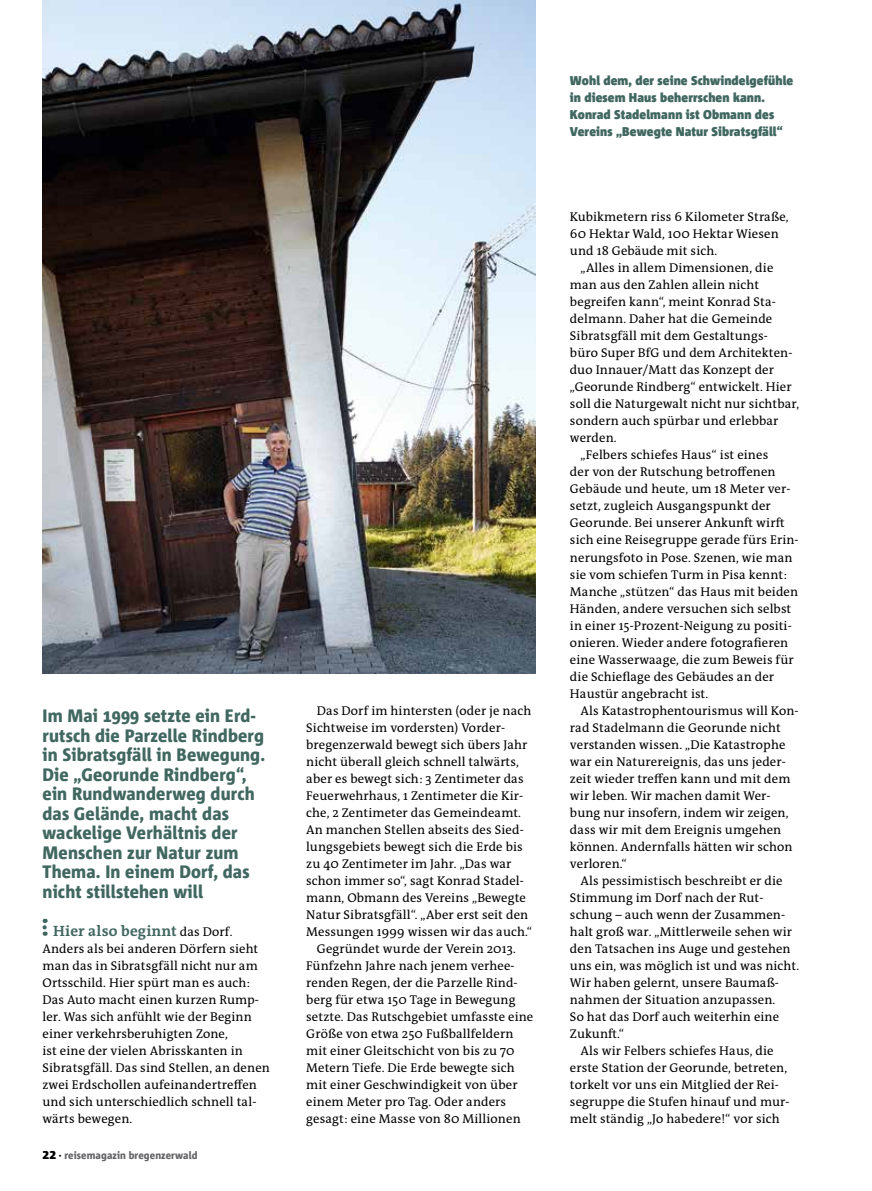
<style>
.page{position:relative;width:872px;height:1191px;background:#fff}
.page>*{position:absolute;margin:0;border:0;box-sizing:border-box;transform-origin:0 0}
.t1{font:800 18px/19.5px "Corpid C1 s S Cd";letter-spacing:.01em;color:#416860}
.t2{font:700 15px "The Antiqua B";letter-spacing:.01em;color:#416860}
.t3{font:12.75px/17px "The Antiqua B";letter-spacing:.01em;color:#000}
.t4{font:900 12.75px/17px "Corpid C1 s S Cd";letter-spacing:.01em;color:#416860}
.t5{font:800 10.5px "Corpid C1 s S Cd";letter-spacing:.01em;color:#646467}
.s1{font-weight:400;font-size:12.75px;color:#000}
.s2{font-size:13.5px;color:#000}
.s3{color:#000}
</style>
<div class="page">
<img style="left:43px;top:0;width:493px;height:673px">
<svg style="left:43px;top:918px;width:4px;height:17px"></svg>
<p class="t1" style="left:43px;top:705px;width:224px">Im Mai 1999 setzte ein Erd&shy;rutsch die Parzelle Rindberg in Sibratsgfäll in Bewegung.<br>Die „Georunde Rindberg“, ein Rundwanderweg durch das Gelände, macht das wackelige Verhältnis der<br>Menschen zur Natur zum<br>Thema. In einem Dorf, das nicht stillstehen will</p>
<p class="t2" style="left:53px;top:920px;width:181px">Hier also beginnt <span class="s1">das Dorf.</span></p>
<p class="t3" style="left:43px;top:939px;width:229px">Anders als bei anderen Dörfern sieht man das in Sibratsgfäll nicht nur am Ortsschild. Hier spürt man es auch:<br>Das Auto macht einen kurzen Rump&shy;ler. Was sich anfühlt wie der Beginn einer verkehrsberuhigten Zone,<br>ist eine der vielen Abrisskanten in Sibratsgfäll. Das sind Stellen, an denen zwei Erdschollen aufeinandertreffen und sich unterschiedlich schnell tal&shy;wärts bewegen.</p>
<p class="t5" style="left:43px;top:1148px;width:157px"><span class="s2">22</span> <span class="s3">·</span> reisemagazin bregenzerwald</p>
<p class="t3" style="left:317px;top:701px;width:216px">Das Dorf im hintersten (oder je nach</p>
<p class="t3" style="left:306px;top:718px;width:199px">Sichtweise im vordersten) Vorder-</p>
<p class="t3" style="left:306px;top:735px;width:223px">bregenzerwald bewegt sich übers Jahr</p>
<p class="t3" style="left:306px;top:752px;width:214px">nicht überall gleich schnell talwärts,</p>
<p class="t3" style="left:306px;top:769px;width:219px">aber es bewegt sich: 3 Zentimeter das</p>
<p class="t3" style="left:306px;top:786px;width:218px">Feuerwehrhaus, 1 Zentimeter die Kir-</p>
<p class="t3" style="left:306px;top:803px;width:216px">che, 2 Zentimeter das Gemeindeamt.</p>
<p class="t3" style="left:306px;top:820px;width:219px">An manchen Stellen abseits des Sied-</p>
<p class="t3" style="left:306px;top:837px;width:218px">lungsgebiets bewegt sich die Erde bis</p>
<p class="t3" style="left:306px;top:854px;width:207px">zu 40 Zentimeter im Jahr. „Das war</p>
<p class="t3" style="left:306px;top:871px;width:219px">schon immer so“, sagt Konrad Stadel-</p>
<p class="t3" style="left:306px;top:888px;width:221px">mann, Obmann des Vereins „Bewegte</p>
<p class="t3" style="left:306px;top:905px;width:223px">Natur Sibratsgfäll“. „Aber erst seit den</p>
<p class="t3" style="left:306px;top:922px;width:227px">Messungen 1999 wissen wir das auch.“</p>
<p class="t3" style="left:317px;top:939px;width:200px">Gegründet wurde der Verein 2013.</p>
<p class="t3" style="left:306px;top:956px;width:210px">Fünfzehn Jahre nach jenem verhee-</p>
<p class="t3" style="left:306px;top:973px;width:213px">renden Regen, der die Parzelle Rind-</p>
<p class="t3" style="left:306px;top:990px;width:211px">berg für etwa 150 Tage in Bewegung</p>
<p class="t3" style="left:306px;top:1007px;width:229px">setzte. Das Rutschgebiet umfasste eine</p>
<p class="t3" style="left:306px;top:1024px;width:209px">Größe von etwa 250 Fußballfeldern</p>
<p class="t3" style="left:306px;top:1041px;width:210px">mit einer Gleitschicht von bis zu 70</p>
<p class="t3" style="left:306px;top:1058px;width:210px">Metern Tiefe. Die Erde bewegte sich</p>
<p class="t3" style="left:306px;top:1075px;width:213px">mit einer Geschwindigkeit von über</p>
<p class="t3" style="left:306px;top:1092px;width:201px">einem Meter pro Tag. Oder anders</p>
<p class="t3" style="left:306px;top:1109px;width:216px">gesagt: eine Masse von 80 Millionen</p>
<p class="t4" style="left:570px;top:72px;width:225px">Wohl dem, der seine Schwindelgefühle in diesem Haus beherrschen kann.<br>Konrad Stadelmann ist Obmann des Vereins „Bewegte Natur Sibratsgfäll“</p>
<p class="t3" style="left:570px;top:208px;width:220px">Kubikmetern riss 6 Kilometer Straße,<br>60 Hektar Wald, 100 Hektar Wiesen und 18 Gebäude mit sich.</p>
<p class="t3" style="left:580px;top:259px;width:194px">„Alles in allem Dimensionen, die</p>
<p class="t3" style="left:570px;top:276px;width:191px">man aus den Zahlen allein nicht</p>
<p class="t3" style="left:570px;top:293px;width:207px">begreifen kann“, meint Konrad Sta-</p>
<p class="t3" style="left:570px;top:310px;width:204px">delmann. Daher hat die Gemeinde</p>
<p class="t3" style="left:570px;top:327px;width:199px">Sibratsgfäll mit dem Gestaltungs-</p>
<p class="t3" style="left:570px;top:344px;width:224px">büro Super BfG und dem Architekten-</p>
<p class="t3" style="left:570px;top:361px;width:205px">duo Innauer/Matt das Konzept der</p>
<p class="t3" style="left:570px;top:378px;width:223px">„Georunde Rindberg“ entwickelt. Hier</p>
<p class="t3" style="left:570px;top:395px;width:231px">soll die Naturgewalt nicht nur sichtbar,</p>
<p class="t3" style="left:570px;top:412px;width:210px">sondern auch spürbar und erlebbar</p>
<p class="t3" style="left:570px;top:429px;width:48px">werden.</p>
<p class="t3" style="left:580px;top:446px;width:189px">„Felbers schiefes Haus“ ist eines</p>
<p class="t3" style="left:570px;top:463px;width:207px">der von der Rutschung betroffenen</p>
<p class="t3" style="left:570px;top:480px;width:222px">Gebäude und heute, um 18 Meter ver-</p>
<p class="t3" style="left:570px;top:497px;width:202px">setzt, zugleich Ausgangspunkt der</p>
<p class="t3" style="left:570px;top:514px;width:216px">Georunde. Bei unserer Ankunft wirft</p>
<p class="t3" style="left:570px;top:531px;width:230px">sich eine Reisegruppe gerade fürs Erin-</p>
<p class="t3" style="left:570px;top:548px;width:224px">nerungsfoto in Pose. Szenen, wie man</p>
<p class="t3" style="left:570px;top:565px;width:218px">sie vom schiefen Turm in Pisa kennt:</p>
<p class="t3" style="left:570px;top:582px;width:230px">Manche „stützen“ das Haus mit beiden</p>
<p class="t3" style="left:570px;top:599px;width:223px">Händen, andere versuchen sich selbst</p>
<p class="t3" style="left:570px;top:616px;width:223px">in einer 15-Prozent-Neigung zu positi-</p>
<p class="t3" style="left:570px;top:633px;width:220px">onieren. Wieder andere fotografieren</p>
<p class="t3" style="left:570px;top:650px;width:225px">eine Wasserwaage, die zum Beweis für</p>
<p class="t3" style="left:570px;top:667px;width:206px">die Schieflage des Gebäudes an der</p>
<p class="t3" style="left:570px;top:684px;width:140px">Haustür angebracht ist.</p>
<p class="t3" style="left:580px;top:701px;width:219px">Als Katastrophentourismus will Kon-</p>
<p class="t3" style="left:570px;top:718px;width:212px">rad Stadelmann die Georunde nicht</p>
<p class="t3" style="left:570px;top:735px;width:217px">verstanden wissen. „Die Katastrophe</p>
<p class="t3" style="left:570px;top:752px;width:217px">war ein Naturereignis, das uns jeder-</p>
<p class="t3" style="left:570px;top:769px;width:222px">zeit wieder treffen kann und mit dem</p>
<p class="t3" style="left:570px;top:786px;width:202px">wir leben. Wir machen damit Wer-</p>
<p class="t3" style="left:570px;top:803px;width:220px">bung nur insofern, indem wir zeigen,</p>
<p class="t3" style="left:570px;top:820px;width:213px">dass wir mit dem Ereignis umgehen</p>
<p class="t3" style="left:570px;top:837px;width:224px">können. Andernfalls hätten wir schon</p>
<p class="t3" style="left:570px;top:854px;width:58px">verloren.“</p>
<p class="t3" style="left:580px;top:871px;width:203px">Als pessimistisch beschreibt er die</p>
<p class="t3" style="left:570px;top:888px;width:195px">Stimmung im Dorf nach der Rut-</p>
<p class="t3" style="left:570px;top:905px;width:217px">schung – auch wenn der Zusammen-</p>
<p class="t3" style="left:570px;top:922px;width:224px">halt groß war. „Mittlerweile sehen wir</p>
<p class="t3" style="left:570px;top:939px;width:222px">den Tatsachen ins Auge und gestehen</p>
<p class="t3" style="left:570px;top:956px;width:231px">uns ein, was möglich ist und was nicht.</p>
<p class="t3" style="left:570px;top:973px;width:210px">Wir haben gelernt, unsere Baumaß-</p>
<p class="t3" style="left:570px;top:990px;width:207px">nahmen der Situation anzupassen.</p>
<p class="t3" style="left:570px;top:1007px;width:211px">So hat das Dorf auch weiterhin eine</p>
<p class="t3" style="left:570px;top:1024px;width:56px">Zukunft.“</p>
<p class="t3" style="left:580px;top:1041px;width:195px">Als wir Felbers schiefes Haus, die</p>
<p class="t3" style="left:570px;top:1058px;width:219px">erste Station der Georunde, betreten,</p>
<p class="t3" style="left:570px;top:1075px;width:210px">torkelt vor uns ein Mitglied der Rei-</p>
<p class="t3" style="left:570px;top:1092px;width:221px">segruppe die Stufen hinauf und mur-</p>
<p class="t3" style="left:570px;top:1110px;width:211px">melt ständig „Jo habedere!“ vor sich</p>
</div>
